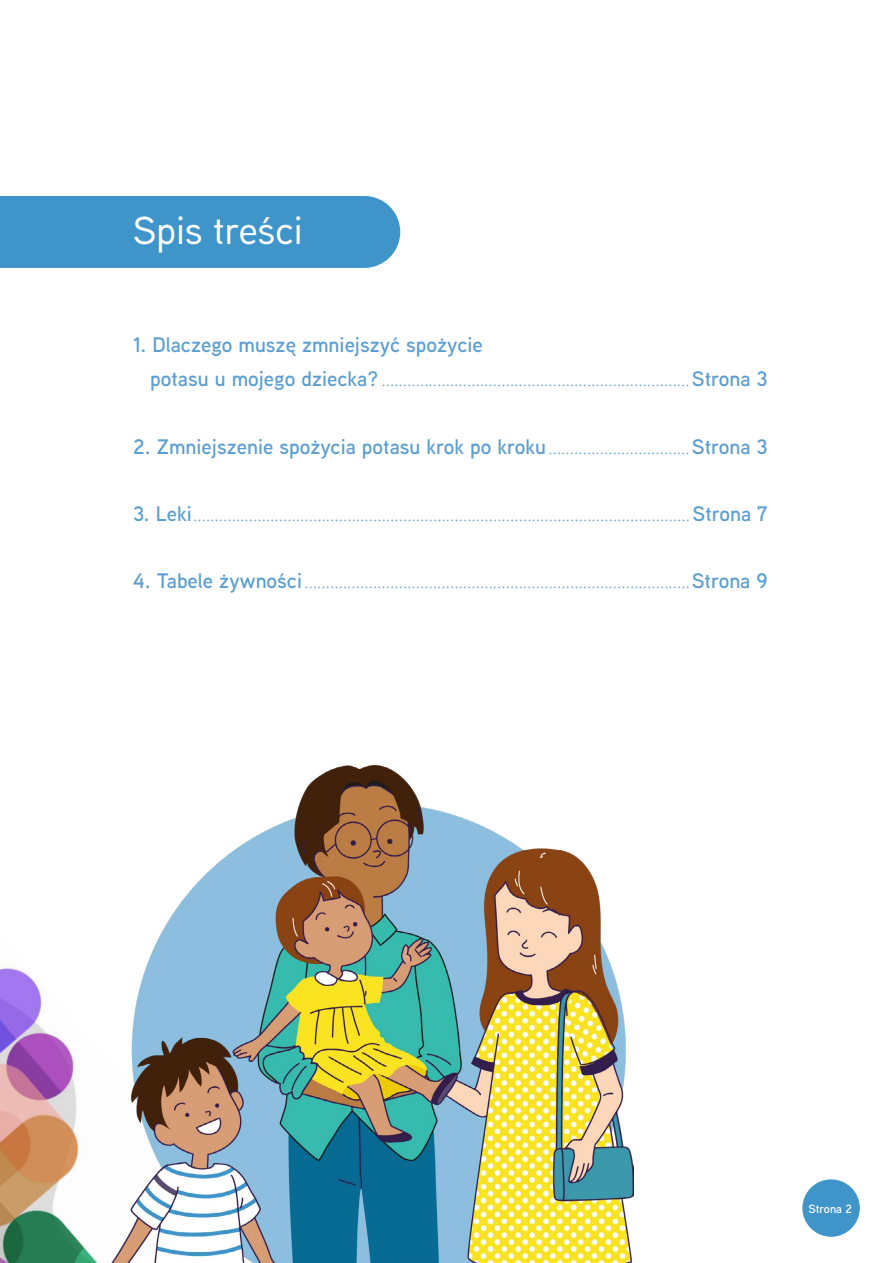
<style>
.page{position:relative;width:893px;height:1263px;background:#fff}
.page>*{position:absolute;margin:0;border:0;box-sizing:border-box;transform-origin:0 0}
.t1{font:500 39px "Aaux Next";color:#fff}
.t2{font:600 21px "Aaux Next";color:#5b9ed0}
.t3{font:300 18px "Open Sans";color:#5b9ed0}
.t4{font:600 12px "Aaux Next";color:#fff}
.s1{font-family:"Aaux Next";font-weight:600;font-size:21px}
.s2{font-family:"Open Sans";font-weight:300;font-size:18px}
</style>
<div class="page">
<img style="left:0;top:967px;width:84px;height:296px">
<img style="left:84px;top:765px;width:549px;height:498px">
<div style="left:0;top:196px;width:400px;height:72px;background:#3f95ca"></div>
<div style="left:802px;top:1179px;width:58px;height:58px;background:#3f95ca;border-radius:50%"></div>
<h1 class="t1" style="left:133px;top:204px;width:171px">Spis treści</h1>
<p class="t2" style="left:133px;top:331px;width:351px">1. Dlaczego muszę zmniejszyć spożycie</p>
<p class="t3" style="left:150px;top:367px;width:619px"><span class="s1">potasu u mojego dziecka?</span> ........................................................................<span class="s1">Strona 3</span></p>
<p class="t2" style="left:133px;top:432px;width:636px">2. Zmniejszenie spożycia potasu krok po kroku<span class="s2">.................................</span>Strona 3</p>
<p class="t3" style="left:133px;top:502px;width:636px"><span class="s1">3. Leki</span>....................................................................................................................<span class="s1">Strona 7</span></p>
<p class="t3" style="left:133px;top:569px;width:636px"><span class="s1">4. Tabele żywności</span>..........................................................................................<span class="s1">Strona 9</span></p>
<p class="t4" style="left:809px;top:1200px;width:45px">Strona 2</p>
</div>
